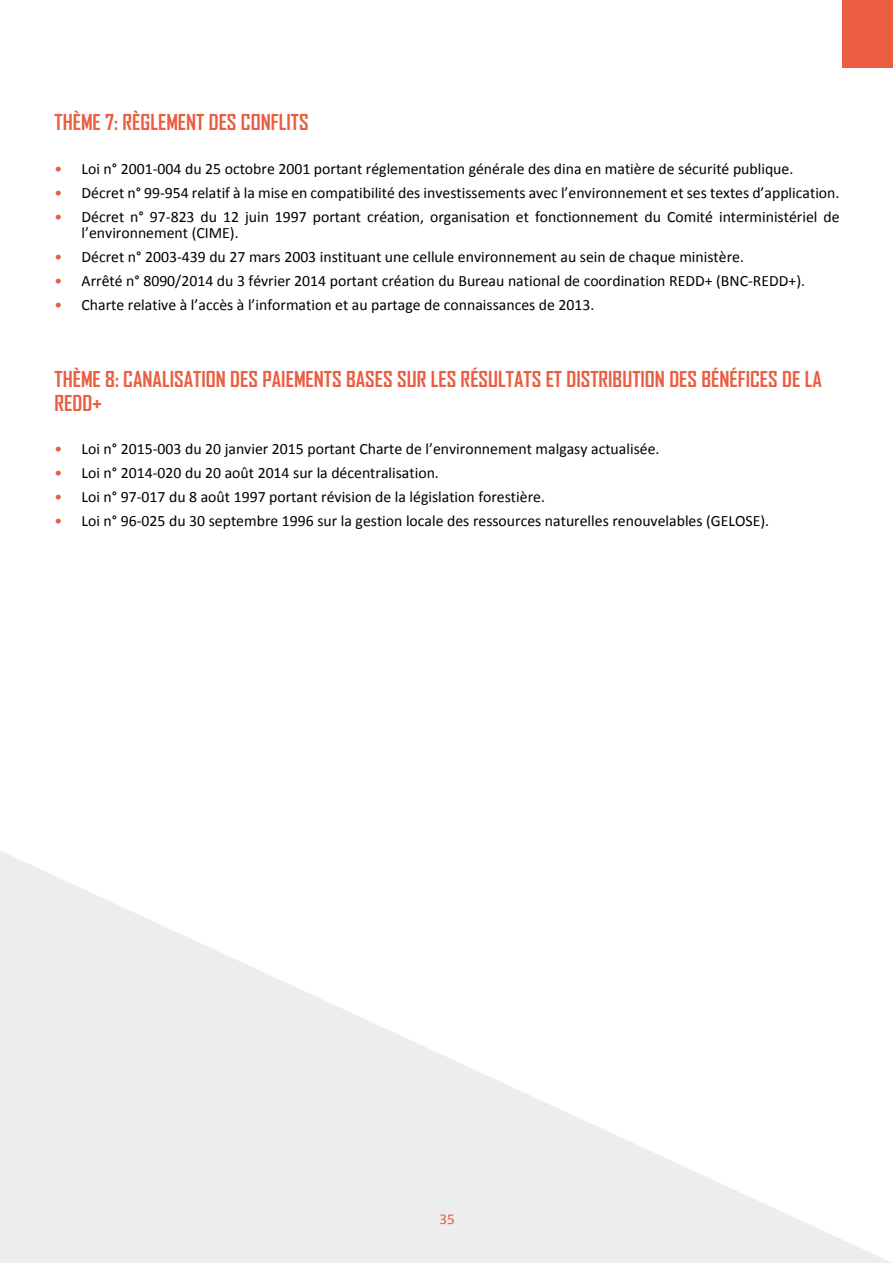
<style>
.page{position:relative;width:893px;height:1263px;background:#fff}
.page>*{position:absolute;margin:0;border:0;box-sizing:border-box;transform-origin:0 0}
.t1{font:700 21px/24px "Agency FB";color:#eb5d40}
.t2{font:15.75px/16.5px "Calibri";color:#000}
.t3{font:15px "Calibri";color:#eb5d40}
.s1{color:#eb5d40}
</style>
<div class="page">
<div style="left:843px;top:0;width:50px;height:68px;background:#eb5d40"></div>
<svg style="left:0;top:851px;width:892px;height:412px;fill:#f1f1f1"></svg>
<h1 class="t1" style="left:55px;top:110px;width:256px">THÈME 7: RÈGLEMENT DES CONFLITS</h1>
<p class="t2" style="left:55px;top:159px;width:740px"><span class="s1">•</span> Loi n° 2001-004 du 25 octobre 2001 portant réglementation générale des dina en matière de sécurité publique.</p>
<p class="t2" style="left:55px;top:183px;width:786px"><span class="s1">•</span> Décret n° 99-954 relatif à la mise en compatibilité des investissements avec l’environnement et ses textes d’application.</p>
<p class="t2" style="left:82px;top:207px;width:759px;text-indent:-27px"><span class="s1">•</span> Décret n° 97-823 du 12 juin 1997 portant création, organisation et fonctionnement du Comité interministériel de l’environnement (CIME).</p>
<p class="t2" style="left:55px;top:248px;width:691px"><span class="s1">•</span> Décret n° 2003-439 du 27 mars 2003 instituant une cellule environnement au sein de chaque ministère.</p>
<p class="t2" style="left:55px;top:272px;width:752px"><span class="s1">•</span> Arrêté n° 8090/2014 du 3 février 2014 portant création du Bureau national de coordination REDD+ (BNC-REDD+).</p>
<p class="t2" style="left:55px;top:296px;width:541px"><span class="s1">•</span> Charte relative à l’accès à l’information et au partage de connaissances de 2013.</p>
<h1 class="t1" style="left:55px;top:367px;width:769px">THÈME 8: CANALISATION DES PAIEMENTS BASES SUR LES RÉSULTATS ET DISTRIBUTION DES BÉNÉFICES DE LA<br>REDD+</h1>
<p class="t2" style="left:55px;top:440px;width:606px"><span class="s1">•</span> Loi n° 2015-003 du 20 janvier 2015 portant Charte de l’environnement malgasy actualisée.</p>
<p class="t2" style="left:55px;top:464px;width:386px"><span class="s1">•</span> Loi n° 2014-020 du 20 août 2014 sur la décentralisation.</p>
<p class="t2" style="left:55px;top:488px;width:492px"><span class="s1">•</span> Loi n° 97-017 du 8 août 1997 portant révision de la législation forestière.</p>
<p class="t2" style="left:55px;top:512px;width:716px"><span class="s1">•</span> Loi n° 96-025 du 30 septembre 1996 sur la gestion locale des ressources naturelles renouvelables (GELOSE).</p>
<p class="t3" style="left:439px;top:1210px;width:17px">35</p>
</div>
